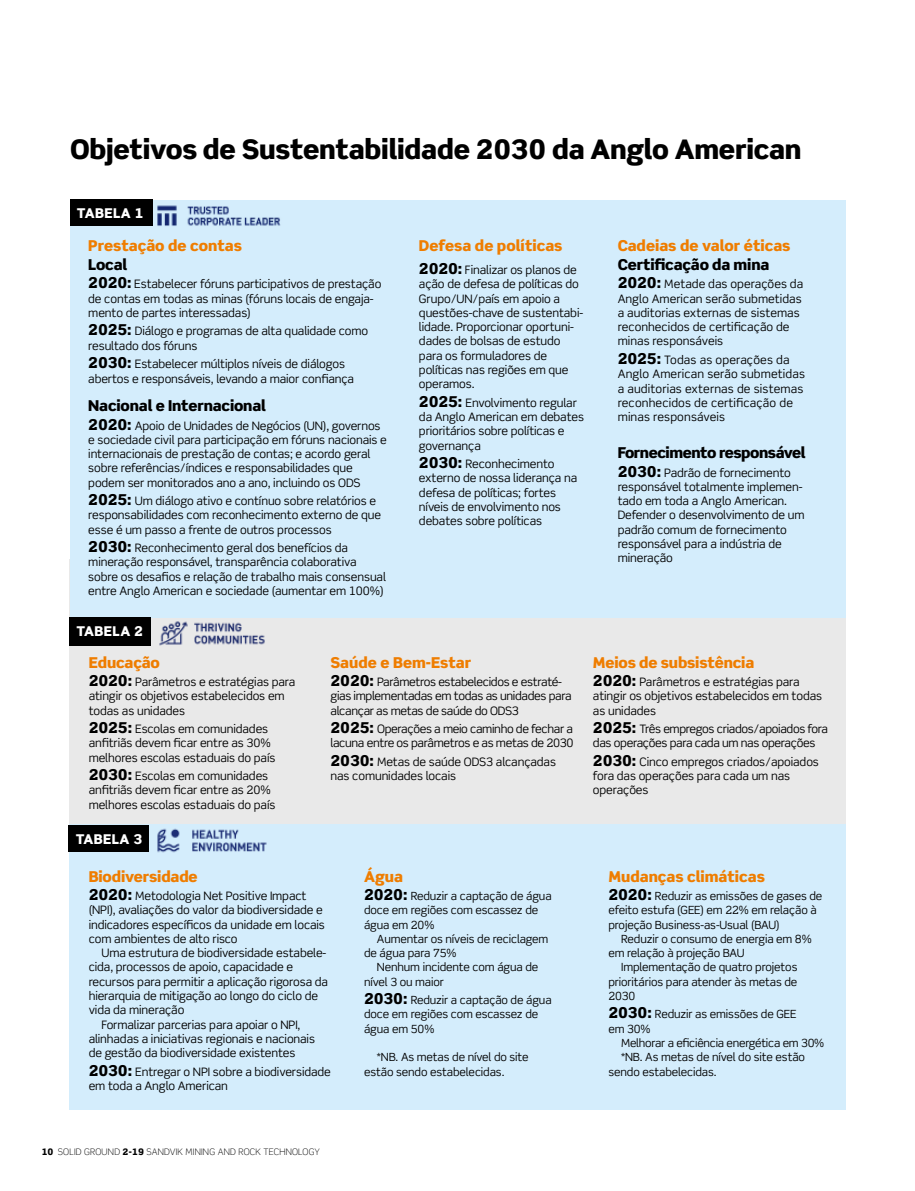
<style>
.page{position:relative;width:915px;height:1191px;background:#fff}
.page>*{position:absolute;margin:0;border:0;box-sizing:border-box;transform-origin:0 0}
.t1{font:900 27px "Scene Pro";letter-spacing:-.01em;color:#000}
.t2{font:900 15px "Scene Pro";color:#ef7d00}
.t3{font:900 15px "Scene Pro";letter-spacing:-.01em;color:#000}
.t4{font:900 15px "Scene Pro";letter-spacing:-.03em;color:#000}
.t5{font:900 13.5px "Scene Pro";letter-spacing:.03em;color:#fff}
.t6{font:11.7px/14.2px "Scene Pro";letter-spacing:-.01em;color:#000}
.t7{font:11.7px/14.2px "Scene Pro";letter-spacing:-.03em;color:#000}
.t8{font:11.7px/14.2px "Scene Pro";letter-spacing:.01em;color:#000}
.t9{font:11.25px/14.2px "Scene Pro";letter-spacing:-.01em;color:#000}
.t10{font:300 9px "Scene Pro";letter-spacing:.025em;color:#000}
.s1{font-weight:900;font-size:15px}
.s2{font-weight:900}
</style>
<div class="page">
<div style="left:69px;top:559px;width:776px;height:286px;background:#e9e9e9"></div>
<div style="left:70px;top:824px;width:775px;height:286px;background:#d4edfc"></div>
<div style="left:70px;top:200px;width:775px;height:418px;background:#d4edfc"></div>
<div style="left:70px;top:199px;width:82px;height:27px;background:#000"></div>
<div style="left:70px;top:617px;width:81px;height:29px;background:#000"></div>
<div style="left:69px;top:825px;width:80px;height:26px;background:#000"></div>
<img style="left:157px;top:828px;width:110px;height:25px">
<img style="left:159px;top:621px;width:106px;height:25px">
<img style="left:152px;top:200px;width:129px;height:26px">
<h1 class="t1" style="left:70px;top:131px;width:732px">Objetivos de Sustentabilidade 2030 da Anglo American</h1>
<p class="t5" style="left:77px;top:204px;width:68px">TABELA 1</p>
<p class="t2" style="left:88px;top:236px;width:155px">Prestação de contas</p>
<p class="t3" style="left:88px;top:255px;width:40px">Local</p>
<p class="t6" style="left:88px;top:277px;width:294px"><span class="s1">2020:</span> Estabelecer fóruns participativos de prestação de contas em todas as minas (fóruns locais de engaja&shy;mento de partes interessadas)</p>
<p class="t6" style="left:88px;top:324px;width:281px"><span class="s1">2025:</span> Diálogo e programas de alta qualidade como resultado dos fóruns</p>
<p class="t6" style="left:88px;top:357px;width:267px"><span class="s1">2030:</span> Estabelecer múltiplos níveis de diálogos abertos e responsáveis, levando a maior confiança</p>
<p class="t3" style="left:88px;top:396px;width:179px">Nacional e Internacional</p>
<p class="t6" style="left:88px;top:418px;width:300px"><span class="s1">2020:</span> Apoio de Unidades de Negócios (UN), governos e sociedade civil para participação em fóruns nacionais e internacionais de prestação de contas; e acordo geral sobre referências/índices e responsabilidades que podem ser monitorados ano a ano, incluindo os ODS</p>
<p class="t6" style="left:88px;top:493px;width:294px"><span class="s1">2025:</span> Um diálogo ativo e contínuo sobre relatórios e responsabilidades com reconhecimento externo de que esse é um passo a frente de outros processos</p>
<p class="t6" style="left:88px;top:540px;width:299px"><span class="s1">2030:</span> Reconhecimento geral dos benefícios da mineração responsável, transparência colaborativa sobre os desafios e relação de trabalho mais consensual entre Anglo American e sociedade (aumentar em 100%)</p>
<p class="t2" style="left:419px;top:236px;width:145px">Defesa de políticas</p>
<p class="t6" style="left:419px;top:263px;width:166px"><span class="s1">2020:</span> Finalizar os planos de ação de defesa de políticas do<br>Grupo/UN/país em apoio a questões-chave de sustentabi&shy;lidade. Proporcionar oportuni&shy;dades de bolsas de estudo para os formuladores de políticas nas regiões em que operamos.</p>
<p class="t6" style="left:419px;top:395px;width:167px"><span class="s1">2025:</span> Envolvimento regular da Anglo American em debates prioritários sobre políticas e governança</p>
<p class="t6" style="left:419px;top:456px;width:160px"><span class="s1">2030:</span> Reconhecimento externo de nossa liderança na defesa de políticas; fortes níveis de envolvimento nos debates sobre políticas</p>
<p class="t2" style="left:617px;top:236px;width:174px">Cadeias de valor éticas</p>
<p class="t3" style="left:617px;top:255px;width:153px">Certificação da mina</p>
<p class="t6" style="left:617px;top:277px;width:187px"><span class="s1">2020:</span> Metade das operações da<br>Anglo American serão submetidas a auditorias externas de sistemas reconhecidos de certificação de minas responsáveis</p>
<p class="t8" style="left:617px;top:352px;width:189px"><span class="s1">2025:</span> Todas as operações da<br>Anglo American serão submetidas a auditorias externas de sistemas reconhecidos de certificação de minas responsáveis</p>
<p class="t4" style="left:617px;top:443px;width:189px">Fornecimento responsável</p>
<p class="t6" style="left:617px;top:465px;width:188px"><span class="s1">2030:</span> Padrão de fornecimento responsável totalmente implemen&shy;tado em toda a Anglo American.<br>Defender o desenvolvimento de um padrão comum de fornecimento responsável para a indústria de mineração</p>
<p class="t5" style="left:76px;top:622px;width:68px">TABELA 2</p>
<p class="t2" style="left:89px;top:652px;width:73px">Educação</p>
<p class="t6" style="left:89px;top:674px;width:208px"><span class="s1">2020:</span> Parâmetros e estratégias para atingir os objetivos estabelecidos em todas as unidades</p>
<p class="t6" style="left:89px;top:721px;width:188px"><span class="s1">2025:</span> Escolas em comunidades anfitriãs devem ficar entre as 30% melhores escolas estaduais do país</p>
<p class="t6" style="left:89px;top:768px;width:188px"><span class="s1">2030:</span> Escolas em comunidades anfitriãs devem ficar entre as 20% melhores escolas estaduais do país</p>
<p class="t5" style="left:76px;top:830px;width:68px">TABELA 3</p>
<p class="t2" style="left:330px;top:652px;width:142px">Saúde e Bem-Estar</p>
<p class="t7" style="left:330px;top:674px;width:242px"><span class="s1">2020:</span> Parâmetros estabelecidos e estraté&shy;gias implementadas em todas as unidades para alcançar as metas de saúde do ODS3</p>
<p class="t7" style="left:330px;top:721px;width:244px"><span class="s1">2025:</span> Operações a meio caminho de fechar a lacuna entre os parâmetros e as metas de 2030</p>
<p class="t6" style="left:330px;top:754px;width:227px"><span class="s1">2030:</span> Metas de saúde ODS3 alcançadas nas comunidades locais</p>
<p class="t2" style="left:89px;top:866px;width:110px">Biodiversidade</p>
<p class="t6" style="left:89px;top:888px;width:238px"><span class="s1">2020:</span> Metodologia Net Positive Impact (NPI), avaliações do valor da biodiversidade e indicadores específicos da unidade em locais com ambientes de alto risco</p>
<p class="t6" style="left:101px;top:945px;width:226px">Uma estrutura de biodiversidade estabele-</p>
<p class="t6" style="left:89px;top:960px;width:206px">cida, processos de apoio, capacidade e</p>
<p class="t6" style="left:89px;top:974px;width:241px">recursos para permitir a aplicação rigorosa da</p>
<p class="t6" style="left:89px;top:988px;width:231px">hierarquia de mitigação ao longo do ciclo de</p>
<p class="t6" style="left:89px;top:1002px;width:97px">vida da mineração</p>
<p class="t6" style="left:101px;top:1017px;width:200px">Formalizar parcerias para apoiar o NPI,</p>
<p class="t6" style="left:89px;top:1031px;width:228px">alinhadas a iniciativas regionais e nacionais</p>
<p class="t6" style="left:89px;top:1045px;width:208px">de gestão da biodiversidade existentes</p>
<p class="t6" style="left:89px;top:1064px;width:243px"><span class="s1">2030:</span> Entregar o NPI sobre a biodiversidade em toda a Anglo American</p>
<p class="t2" style="left:364px;top:866px;width:40px">Água</p>
<p class="t9" style="left:364px;top:889px;width:189px"><span class="s1">2020:</span> Reduzir a captação de água doce em regiões com escassez de água em 20%</p>
<p class="t9" style="left:364px;top:931px;width:186px;text-indent:13px">Aumentar os níveis de reciclagem de água para 75%</p>
<p class="t9" style="left:364px;top:960px;width:176px;text-indent:13px">Nenhum incidente com água de nível 3 ou maior</p>
<p class="t9" style="left:364px;top:993px;width:189px"><span class="s1">2030:</span> Reduzir a captação de água doce em regiões com escassez de água em 50%</p>
<p class="t9" style="left:364px;top:1050px;width:166px;text-indent:13px">*NB. As metas de nível do site estão sendo estabelecidas.</p>
<p class="t2" style="left:592px;top:652px;width:163px">Meios de subsistência</p>
<p class="t6" style="left:592px;top:674px;width:231px"><span class="s1">2020:</span> Parâmetros e estratégias para atingir os objetivos estabelecidos em todas as unidades</p>
<p class="t7" style="left:592px;top:721px;width:236px"><span class="s1">2025:</span> Três empregos criados/apoiados fora das operações para cada um nas operações</p>
<p class="t6" style="left:592px;top:754px;width:227px"><span class="s1">2030:</span> Cinco empregos criados/apoiados fora das operações para cada um nas operações</p>
<p class="t2" style="left:608px;top:866px;width:158px">Mudanças climáticas</p>
<p class="t9" style="left:608px;top:889px;width:215px"><span class="s1">2020:</span> Reduzir as emissões de gases de efeito estufa (GEE) em 22% em relação à projeção Business-as-Usual (BAU)</p>
<p class="t9" style="left:608px;top:931px;width:205px;text-indent:13px">Reduzir o consumo de energia em 8% em relação à projeção BAU</p>
<p class="t9" style="left:608px;top:960px;width:191px;text-align:justify;text-indent:13px">Implementação de quatro projetos prioritários para atender às metas de 2030</p>
<p class="t9" style="left:608px;top:1007px;width:189px"><span class="s1">2030:</span> Reduzir as emissões de GEE em 30%</p>
<p class="t9" style="left:621px;top:1035px;width:204px">Melhorar a eficiência energética em 30%</p>
<p class="t9" style="left:621px;top:1050px;width:185px">*NB. As metas de nível do site estão</p>
<p class="t9" style="left:608px;top:1064px;width:110px">sendo estabelecidas.</p>
<p class="t10" style="left:42px;top:1146px;width:280px"><span class="s2">10</span> SOLID GROUND <span class="s2">2-19</span> SANDVIK MINING AND ROCK TECHNOLOGY</p>
</div>
